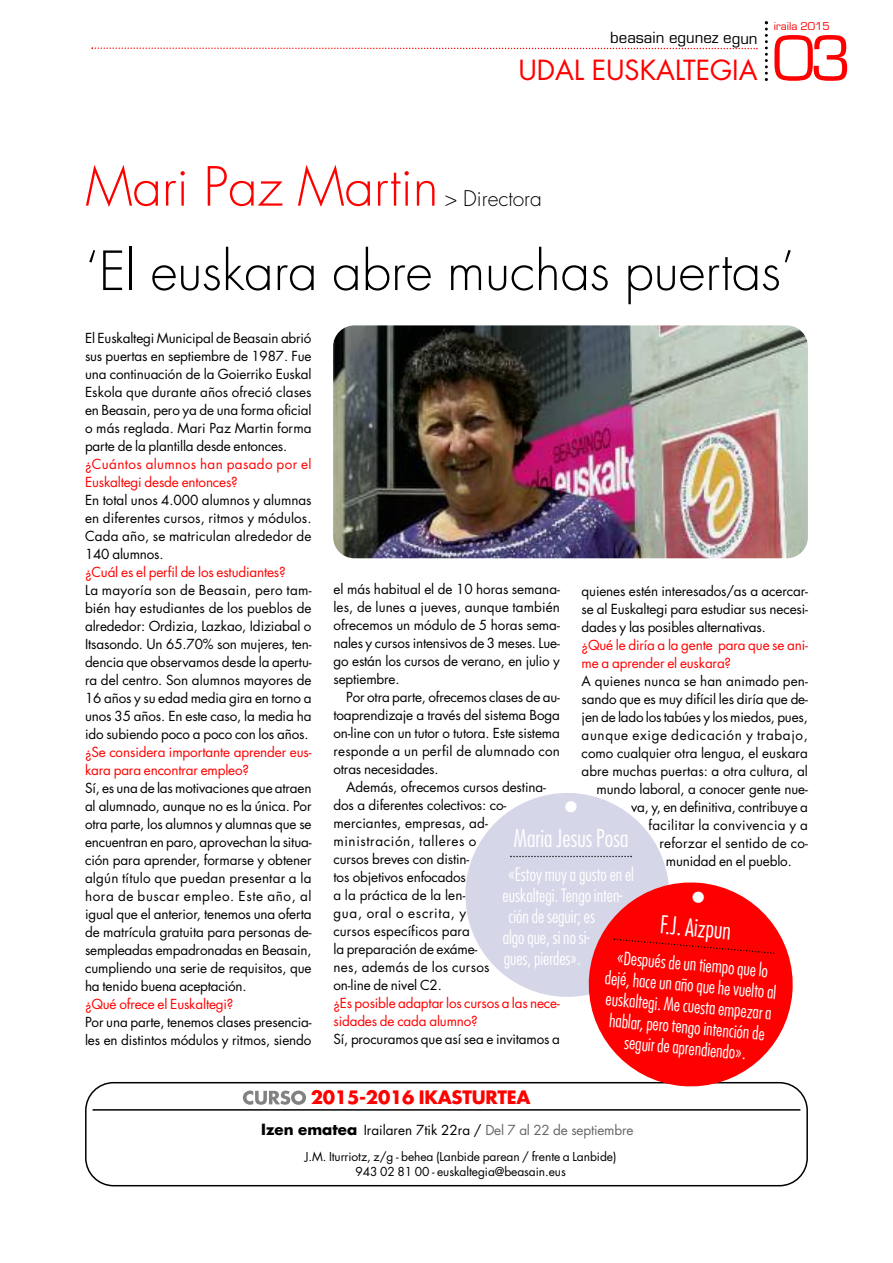
<style>
.page{position:relative;width:893px;height:1263px;background:#fff}
.page>*{position:absolute;margin:0;border:0;box-sizing:border-box;transform-origin:0 0}
.t1{font:60px "Eurostile";color:#f00}
.t2{font:300 52.5px "Futura";color:#000}
.t3{font:300 52.5px "Futura";color:#f00}
.t4{font:300 condensed 30px "Futura";color:#fff}
.t5{font:27px "Futura";color:#f00}
.t6{font:300 condensed 24px "Futura";color:#fff}
.t7{font:300 21px "Futura";color:#000}
.t8{font:300 condensed 18px/21px "Futura";color:#fff;text-align:center}
.t9{font:700 18px "Futura";letter-spacing:-.015em;color:#f00}
.t10{font:15px "Eurostile";color:#000}
.t11{font:13.5px/18px "Futura";letter-spacing:-.01em;color:#000;text-align:justify}
.t12{font:13.5px/18px "Futura";letter-spacing:-.01em;color:#f00}
.t13{font:13.5px/18px "Futura";letter-spacing:.025em;color:#f00}
.t14{font:13.5px "Futura";letter-spacing:-.005em;color:#666}
.t15{font:13.5px "Futura";letter-spacing:.045em;color:#000}
.t16{font:13.5px "Futura";letter-spacing:.01em;color:#000}
.t17{font:13.5px "Futura";letter-spacing:.025em;color:#000}
.t18{font:13.5px "Futura";letter-spacing:.015em;color:#000}
.t19{font:12px/15px "Futura";letter-spacing:-.005em;color:#000;text-align:center}
.t20{font:10.5px "Eurostile";color:#f00}
.s1{font-weight:700;font-size:15px;color:#000}
.s2{color:#000}
</style>
<div class="page">
<svg style="left:91px;top:47px;width:667px;height:2px"></svg>
<svg style="left:765px;top:21px;width:3px;height:60px"></svg>
<img style="left:333px;top:325px;width:475px;height:233px;border-radius:21px">
<svg style="left:85px;top:1082px;width:723px;height:104px"></svg>
<hr style="left:93px;top:1109px;width:707px;height:1px;background:#000">
<svg style="left:243px;top:1090px;width:63px;height:15px"></svg>
<svg style="left:465px;top:793px;width:203px;height:204px;fill:#d5d6e8"></svg>
<svg style="left:584px;top:878px;width:213px;height:213px;fill:#f00"></svg>
<svg style="left:613px;top:938px;width:161px;height:17px;background:#f70000"></svg>
<svg style="left:510px;top:856px;width:122px;height:1px"></svg>
<svg style="left:692px;top:891px;width:12px;height:12px"></svg>
<p class="t10" style="left:610px;top:32px;width:149px">beasain egunez egun</p>
<h3 class="t5" style="left:518px;top:58px;width:241px">UDAL EUSKALTEGIA</h3>
<p class="t20" style="left:774px;top:22px;width:57px">iraila 2015</p>
<h1 class="t1" style="left:773px;top:35px;width:80px">03</h1>
<h2 class="t3" style="left:85px;top:162px;width:355px">Mari Paz Martin</h2>
<h3 class="t7" style="left:444px;top:188px;width:99px">&gt; Directora</h3>
<h2 class="t2" style="left:85px;top:247px;width:711px">‘El euskara abre muchas puertas’</h2>
<p class="t11" style="left:85px;top:330px;width:228px">El Euskaltegi Municipal de Beasain abrió sus puertas en septiembre de 1987. Fue una continuación de la Goierriko Euskal Eskola que durante años ofreció clases en Beasain, pero ya de una forma oficial o más reglada. Mari Paz Martin forma parte de la plantilla desde entonces.</p>
<p class="t13" style="left:85px;top:456px;width:228px">¿Cuántos alumnos han pasado por el<br>Euskaltegi desde entonces?</p>
<p class="t11" style="left:85px;top:492px;width:228px">En total unos 4.000 alumnos y alumnas en diferentes cursos, ritmos y módulos.<br>Cada año, se matriculan alrededor de 140 alumnos.</p>
<p class="t12" style="left:85px;top:564px;width:202px">¿Cuál es el perfil de los estudiantes?</p>
<p class="t11" style="left:85px;top:582px;width:228px">La mayoría son de Beasain, pero tam&shy;bién hay estudiantes de los pueblos de alrededor: Ordizia, Lazkao, Idiziabal o Itsasondo. Un 65.70% son mujeres, ten&shy;dencia que observamos desde la apertu&shy;ra del centro. Son alumnos mayores de 16 años y su edad media gira en torno a unos 35 años. En este caso, la media ha ido subiendo poco a poco con los años.</p>
<p class="t12" style="left:85px;top:744px;width:228px">¿Se considera importante aprender eus&shy;kara para encontrar empleo?</p>
<p class="t11" style="left:85px;top:780px;width:228px">Sí, es una de las motivaciones que atraen al alumnado, aunque no es la única. Por otra parte, los alumnos y alumnas que se encuentran en paro, aprovechan la situa&shy;ción para aprender, formarse y obtener algún título que puedan presentar a la hora de buscar empleo. Este año, al igual que el anterior, tenemos una oferta de matrícula gratuita para personas de&shy;sempleadas empadronadas en Beasain, cumpliendo una serie de requisitos, que ha tenido buena aceptación.</p>
<p class="t12" style="left:85px;top:996px;width:150px">¿Qué ofrece el Euskaltegi?</p>
<p class="t11" style="left:85px;top:1014px;width:228px">Por una parte, tenemos clases presencia&shy;les en distintos módulos y ritmos, siendo</p>
<p class="t11" style="left:333px;top:581px;width:228px">el más habitual el de 10 horas semana&shy;les, de lunes a jueves, aunque también ofrecemos un módulo de 5 horas sema&shy;nales y cursos intensivos de 3 meses. Lue&shy;go están los cursos de verano, en julio y septiembre.</p>
<p class="t11" style="left:333px;top:689px;width:228px;text-indent:13px">Por otra parte, ofrecemos clases de au&shy;toaprendizaje a través del sistema Boga on-line con un tutor o tutora. Este sistema responde a un perfil de alumnado con otras necesidades.</p>
<p class="t11" style="left:333px;top:779px;width:214px;text-align:left;text-indent:13px">Además, ofrecemos cursos destina&shy;dos a diferentes colectivos: co&shy;merciantes, empresas, ad&shy;ministración, talleres o<br>cursos breves con distin-<br>tos objetivos enfocados<br>a la práctica de la len-<br>gua, oral o escrita, y<br>cursos específicos para<br>la preparación de exáme-<br>nes, además de los cursos<br>on-line de nivel C2.</p>
<p class="t12" style="left:333px;top:995px;width:228px">¿Es posible adaptar los cursos a las nece&shy;sidades de cada alumno?</p>
<p class="t11" style="left:333px;top:1031px;width:228px">Sí, procuramos que así sea e invitamos a</p>
<p class="t11" style="left:582px;top:583px;width:228px">quienes estén interesados/as a acercar&shy;se al Euskaltegi para estudiar sus necesi&shy;dades y las posibles alternativas.</p>
<p class="t12" style="left:582px;top:637px;width:228px">¿Qué le diría a la gente para que se ani&shy;me a aprender el euskara?</p>
<p class="t16" style="left:582px;top:675px;width:228px">A quienes nunca se han animado pen-</p>
<p class="t11" style="left:582px;top:691px;width:228px">sando que es muy difícil les diría que de-</p>
<p class="t11" style="left:582px;top:709px;width:228px">jen de lado los tabúes y los miedos, pues,</p>
<p class="t15" style="left:582px;top:729px;width:228px">aunque exige dedicación y trabajo,</p>
<p class="t11" style="left:582px;top:745px;width:228px">como cualquier otra lengua, el euskara</p>
<p class="t11" style="left:582px;top:763px;width:228px">abre muchas puertas: a otra cultura, al</p>
<p class="t11" style="left:596px;top:781px;width:213px">mundo laboral, a conocer gente nue-</p>
<p class="t11" style="left:631px;top:799px;width:178px">va, y, en definitiva, contribuye a</p>
<p class="t17" style="left:648px;top:819px;width:161px">facilitar la convivencia y a</p>
<p class="t18" style="left:659px;top:837px;width:150px">reforzar el sentido de co-</p>
<p class="t11" style="left:666px;top:853px;width:127px">munidad en el pueblo.</p>
<h3 class="t4" style="left:565px;top:794px;width:14px">•</h3>
<h3 class="t6" style="left:514px;top:827px;width:116px">Maria Jesus Posa</h3>
<h3 class="t8" style="left:508px;top:865px;width:127px">«Estoy muy a gusto en el</h3>
<h3 class="t8" style="left:503px;top:886px;width:121px">euskaltegi. Tengo inten-</h3>
<h3 class="t8" style="left:508px;top:907px;width:88px">ción de seguir; es</h3>
<h3 class="t8" style="left:503px;top:928px;width:88px">algo que, si no si-</h3>
<h3 class="t8" style="left:504px;top:949px;width:79px">gues, pierdes».</h3>
<h3 class="t6" style="left:661px;top:914px;width:73px;rotate:5deg">F.J. Aizpun</h3>
<h3 class="t8" style="left:608px;top:947px;width:173px;rotate:5deg">«Después de un tiempo que lo dejé, hace un año que he vuelto al euskaltegi. Me cuesta empezar a hablar, pero tengo intención de seguir de aprendiendo».</h3>
<h3 class="t9" style="left:311px;top:1089px;width:221px">2015-2016 IKASTURTEA</h3>
<p class="t14" style="left:261px;top:1124px;width:374px"><span class="s1">Izen ematea</span> <span class="s2">Irailaren 7tik 22ra /</span> Del 7 al 22 de septiembre</p>
<p class="t19" style="left:305px;top:1150px;width:313px">J.M. Iturriotz, z/g - behea (Lanbide parean / frente a Lanbide)<br>943 02 81 00 - euskaltegia@beasain.eus</p>
</div>
